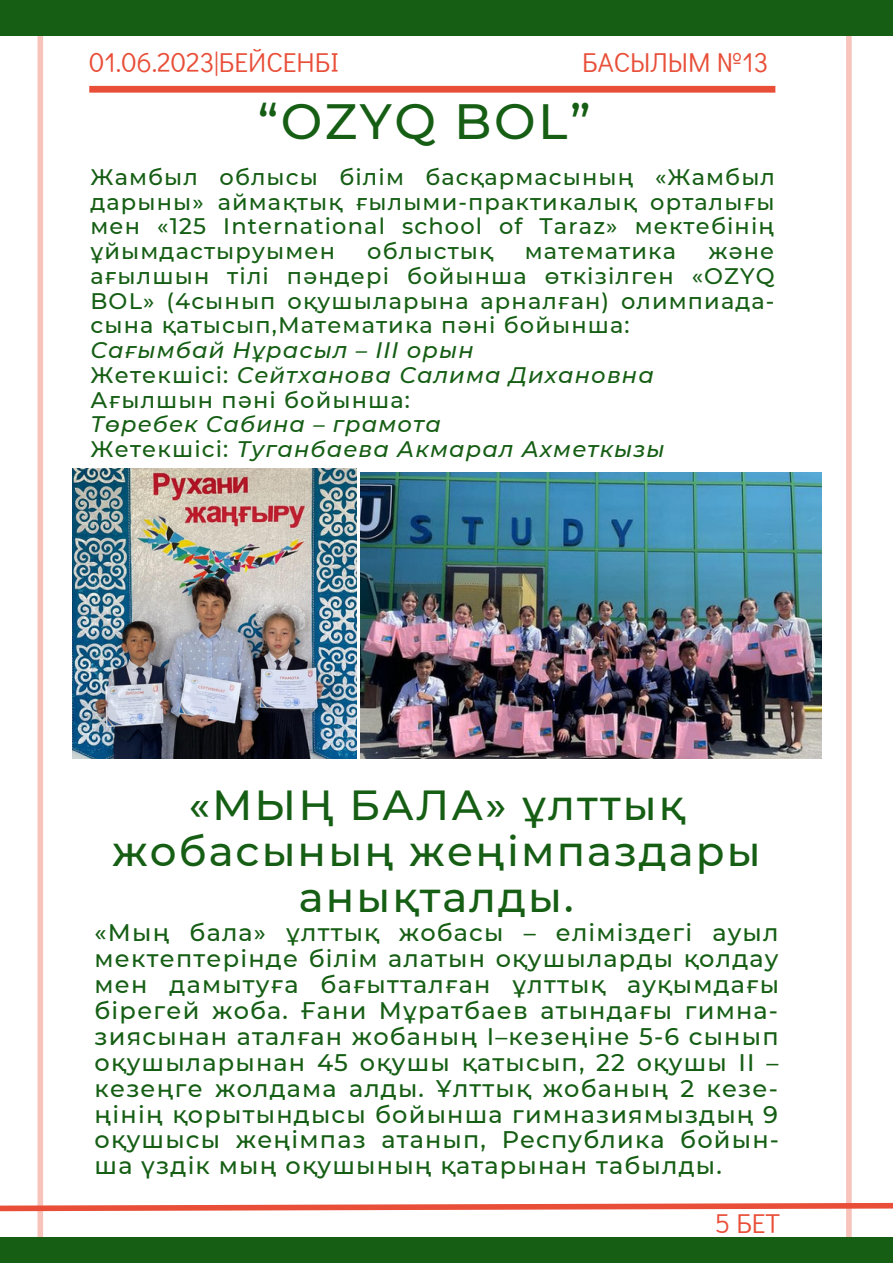
<style>
.page{position:relative;width:893px;height:1264px;background:#fff}
.page>*{position:absolute;margin:0;border:0;box-sizing:border-box;transform-origin:0 0}
.t1{font:500 49.5px "Montserrat";letter-spacing:.05em;color:#155e14}
.t2{font:500 42px/46px "Montserrat";letter-spacing:.05em;color:#155e14;text-align:center}
.t3{font:27.3px "Didact Gothic";color:#e84e38}
.t4{font:500 24px/25.8px "Montserrat";letter-spacing:.05em;color:#155e14;text-align:justify}
.t5{font:500 22.5px/24.8px "Montserrat";letter-spacing:.05em;color:#155e14;text-align:justify}
.t6{font:italic 500 22.5px "Montserrat";letter-spacing:.05em;color:#155e14}
.s1{font-style:normal}
</style>
<div class="page">
<div style="left:37px;top:0;width:6px;height:1262px;background:#f7c3bb"></div>
<div style="left:846px;top:0;width:5px;height:1262px;background:#f7c3bb"></div>
<div style="left:89px;top:86px;width:686px;height:7px;background:#e84e38"></div>
<svg style="left:0;top:1200px;width:892px;height:14px"></svg>
<div style="left:0;top:0;width:892px;height:36px;background:#155e14"></div>
<div style="left:0;top:1236px;width:892px;height:26px;background:#155e14"></div>
<img style="left:73px;top:468px;width:283px;height:291px">
<img style="left:360px;top:472px;width:461px;height:287px">
<p class="t3" style="left:89px;top:44px;width:251px">01.06.2023|БЕЙСЕНБІ</p>
<p class="t3" style="left:582px;top:44px;width:187px">БАСЫЛЫМ №13</p>
<p class="t1" style="left:258px;top:91px;width:334px">“OZYQ BOL”</p>
<p class="t5" style="left:90px;top:164px;width:686px">Жамбыл облысы білім басқармасының «Жамбыл дарыны» аймақтық ғылыми-практикалық орталығы мен «125 International school of Taraz» мектебінің ұйымдастыруымен</p>
<p class="t5" style="left:367px;top:239px;width:127px">облыстық</p>
<p class="t5" style="left:525px;top:239px;width:153px">математика</p>
<p class="t5" style="left:90px;top:239px;width:685px;text-indent:617px">және ағылшын тілі пәндері бойынша өткізілген «OZYQ BOL» (4сынып оқушыларына арналған) олимпиада&shy;сына қатысып,Математика пәні бойынша:</p>
<p class="t6" style="left:90px;top:336px;width:385px">Сағымбай Нұрасыл – III орын</p>
<p class="t6" style="left:90px;top:361px;width:565px"><span class="s1">Жетекшісі:</span> Сейтханова Салима Дихановна</p>
<p class="t5" style="left:90px;top:387px;width:321px">Ағылшын пәні бойынша:</p>
<p class="t6" style="left:90px;top:410px;width:352px">Төребек Сабина – грамота</p>
<p class="t6" style="left:90px;top:435px;width:575px"><span class="s1">Жетекшісі:</span> Туганбаева Акмарал Ахметкызы</p>
<p class="t2" style="left:112px;top:782px;width:650px">«МЫҢ БАЛА» ұлттық жобасының жеңімпаздары анықталды.</p>
<p class="t4" style="left:95px;top:920px;width:686px">«Мың бала» ұлттық жобасы – еліміздегі ауыл мектептерінде білім алатын оқушыларды қолдау мен дамытуға бағытталған ұлттық ауқымдағы бірегей жоба. Ғани Мұратбаев атындағы гимна&shy;зиясынан аталған жобаның I–кезеңіне 5-6 сынып оқушыларынан 45 оқушы қатысып, 22 оқушы II – кезеңге жолдама алды. Ұлттық жобаның 2 кезе&shy;ңінің қорытындысы бойынша гимназиямыздың 9 оқушысы жеңімпаз атанып, Республика бойын&shy;ша үздік мың оқушының қатарынан табылды.</p>
<p class="t3" style="left:715px;top:1203px;width:67px">5 БЕТ</p>
</div>
